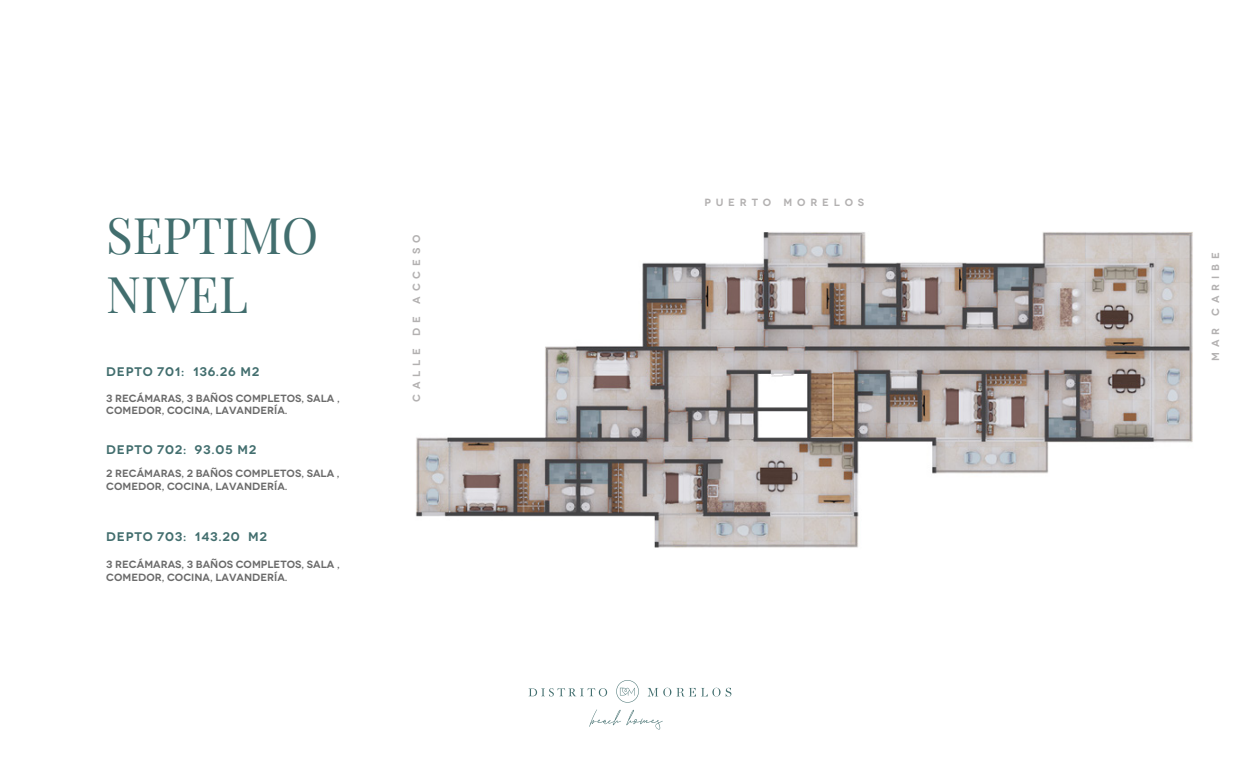
<style>
.page{position:relative;width:1260px;height:765px;background:#fff}
.page>*{position:absolute;margin:0;border:0;box-sizing:border-box;transform-origin:0 0}
.t1{font:49.38px/59.2px "Playfair Display";color:#426e6e}
.t2{font:600 12.5px "Novecentowide";letter-spacing:.06em;color:#426e6e}
.t3{font:600 10.5px/12.5px "Novecentowide";color:#6b6b6b}
.t4{font:600 10.5px "Novecentowide";letter-spacing:.46em;color:#b3b1b1}
</style>
<div class="page">
<svg style="left:648px;top:688px;width:83px;height:9px"></svg>
<svg style="left:589px;top:709px;width:74px;height:21px"></svg>
<svg style="left:529px;top:688px;width:78px;height:8px"></svg>
<svg style="left:616px;top:680px;width:23px;height:23px"></svg>
<img style="left:416px;top:232px;width:777px;height:316px">
<h1 class="t1" style="left:106px;top:202px;width:214px">SEPTIMO<br>NIVEL</h1>
<p class="t2" style="left:106px;top:364px;width:154px">DEPTO 701: 136.26 M2</p>
<p class="t3" style="left:106px;top:392px;width:235px">3 RECÁMARAS, 3 BAÑOS COMPLETOS, SALA ,<br>COMEDOR, COCINA, LAVANDERÍA.</p>
<p class="t2" style="left:106px;top:442px;width:152px">DEPTO 702: 93.05 M2</p>
<p class="t3" style="left:106px;top:468px;width:235px">2 RECÁMARAS, 2 BAÑOS COMPLETOS, SALA ,<br>COMEDOR, COCINA, LAVANDERÍA.</p>
<p class="t2" style="left:106px;top:528px;width:162px">DEPTO 703: 143.20 M2</p>
<p class="t3" style="left:106px;top:558px;width:235px">3 RECÁMARAS, 3 BAÑOS COMPLETOS, SALA ,<br>COMEDOR, COCINA, LAVANDERÍA.</p>
<p class="t4" style="left:410px;top:402px;width:168px;rotate:-90deg">CALLE DE ACCESO</p>
<p class="t4" style="left:704px;top:196px;width:161px">PUERTO MORELOS</p>
<p class="t4" style="left:1209px;top:361px;width:110px;rotate:-90deg">MAR CARIBE</p>
</div>
